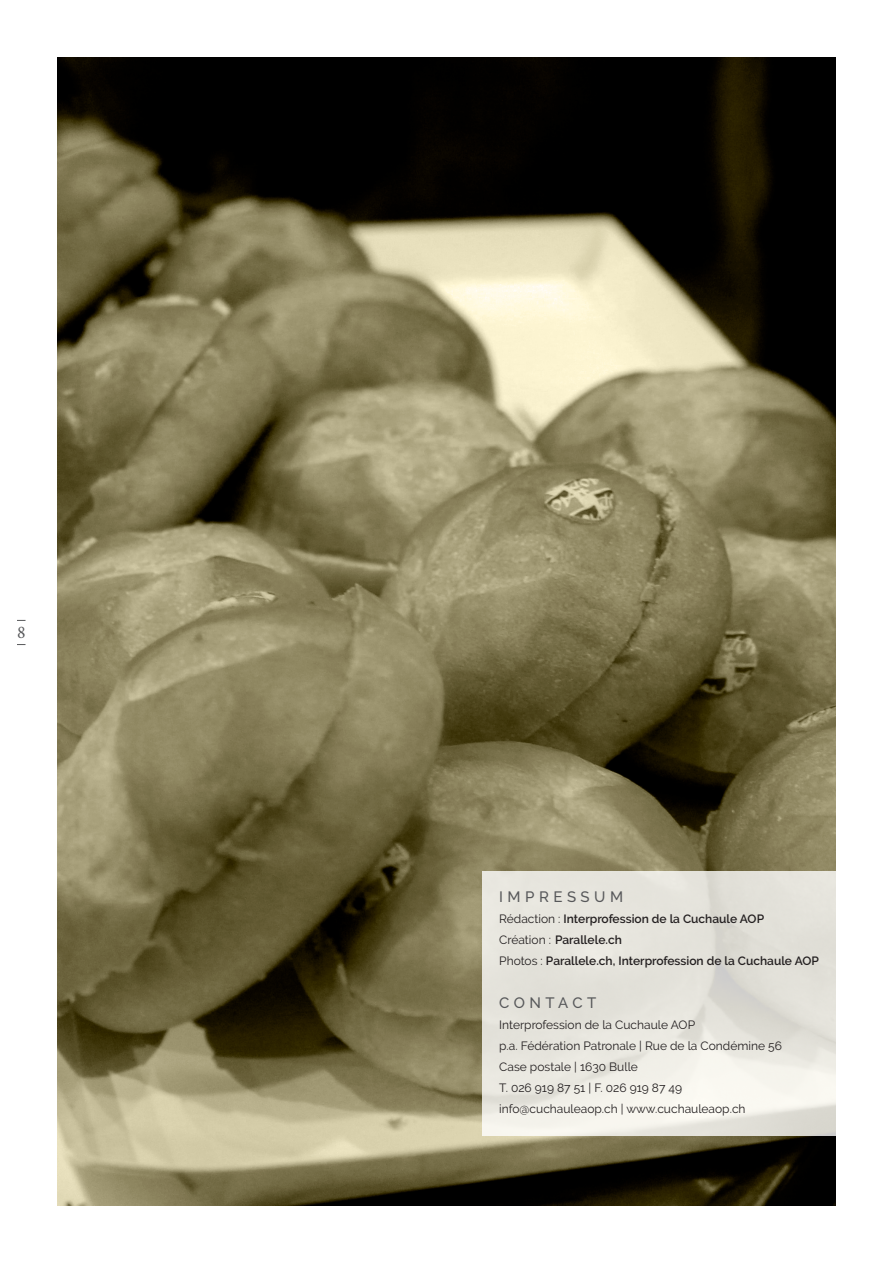
<style>
.page{position:relative;width:893px;height:1263px;background:#fff}
.page>*{position:absolute;margin:0;border:0;box-sizing:border-box;transform-origin:0 0}
.t1{font:18px "Crimson Text";color:#57585a}
.t2{font:500 15px "Raleway";letter-spacing:.3em;color:#57585a}
.t3{font:12px/21px "Raleway";color:#231f20}
.t4{font:600 12px/21px "Raleway";color:#231f20}
.s1{font-weight:400}
</style>
<div class="page">
<img style="left:57px;top:57px;width:779px;height:1148px">
<svg style="left:482px;top:871px;width:354px;height:264px;background:#e7e5de"></svg>
<h1 class="t1" style="left:17px;top:620px;width:10px">8</h1>
<p class="t2" style="left:499px;top:888px;width:125px">IMPRESSUM</p>
<p class="t4" style="left:499px;top:908px;width:321px"><span class="s1">Rédaction :</span> Interprofession de la Cuchaule AOP<br><span class="s1">Création :</span> Parallele.ch<br><span class="s1">Photos :</span> Parallele.ch, Interprofession de la Cuchaule AOP</p>
<p class="t2" style="left:499px;top:994px;width:99px">CONTACT</p>
<p class="t3" style="left:499px;top:1014px;width:284px">Interprofession de la Cuchaule AOP<br>p.a. Fédération Patronale | Rue de la Condémine 56<br>Case postale | 1630 Bulle<br>T. 026 919 87 51 | F. 026 919 87 49 info@cuchauleaop.ch | www.cuchauleaop.ch</p>
</div>
